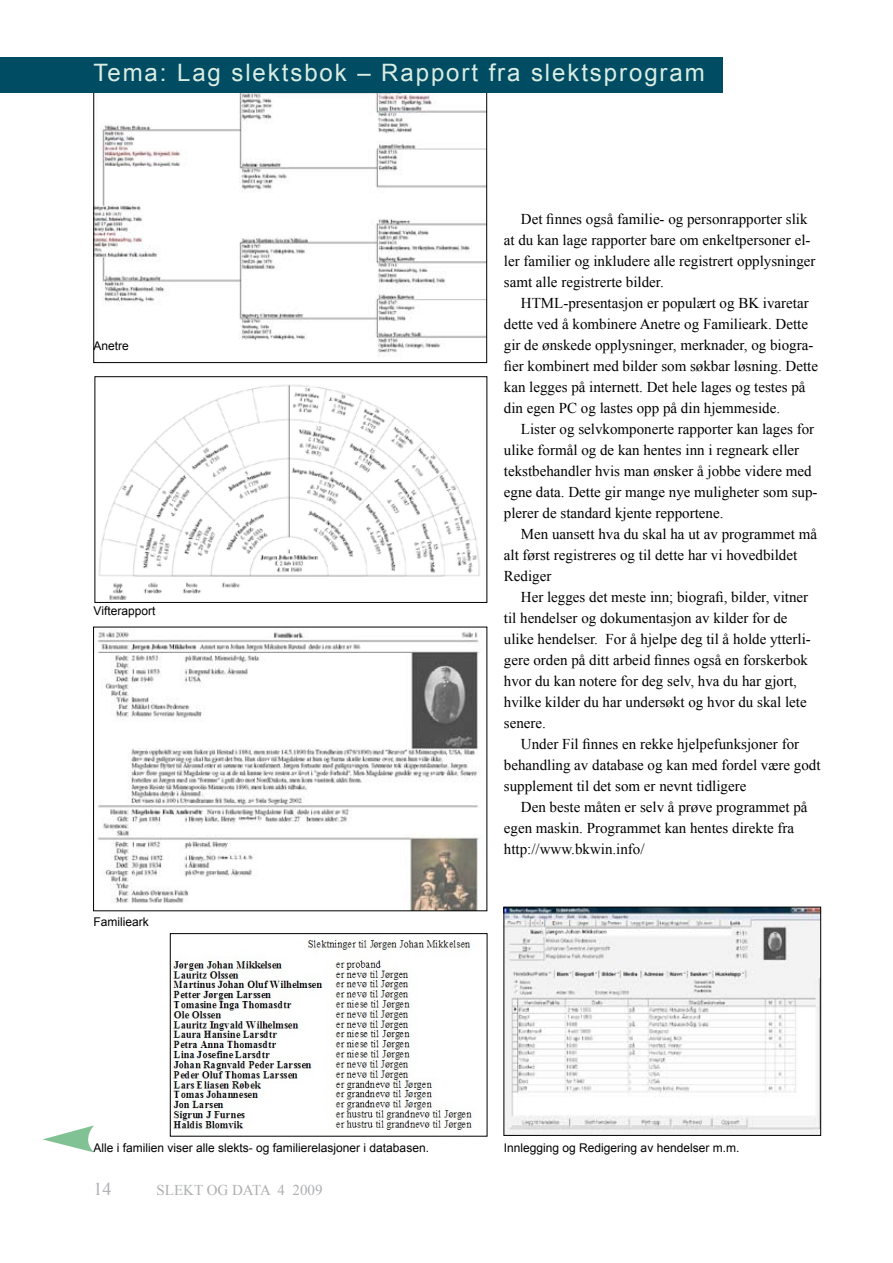
<style>
.page{position:relative;width:893px;height:1263px;background:#fff}
.page>*{position:absolute;margin:0;border:0;box-sizing:border-box;transform-origin:0 0}
.t1{font:24px "Arial";letter-spacing:.08em;color:#daede3}
.t2{font:18px "Times New Roman";color:#aeafb2}
.t3{font:15px/21px "Times New Roman";color:#000}
.t4{font:15px "Times New Roman";color:#aeafb2}
.t5{font:12px "Arial";color:#000}
</style>
<div class="page">
<img style="left:96px;top:92px;width:389px;height:264px">
<img style="left:98px;top:384px;width:382px;height:216px">
<div style="left:95px;top:376px;width:392px;height:227px;border:1px solid #000"></div>
<img style="left:97px;top:631px;width:382px;height:278px">
<img style="left:172px;top:940px;width:300px;height:190px">
<div style="left:170px;top:933px;width:317px;height:203px;border:1px solid #000"></div>
<img style="left:506px;top:909px;width:313px;height:224px">
<div style="left:504px;top:907px;width:317px;height:228px;border:1px solid #000"></div>
<div style="left:0;top:57px;width:722px;height:35px;background:#004c63"></div>
<svg style="left:43px;top:1125px;width:51px;height:27px"></svg>
<h1 class="t1" style="left:94px;top:57px;width:613px">Tema: Lag slektsbok – Rapport fra slektsprogram</h1>
<p class="t5" style="left:94px;top:338px;width:37px">Anetre</p>
<p class="t5" style="left:94px;top:603px;width:63px">Vifterapport</p>
<p class="t5" style="left:94px;top:913px;width:57px">Familieark</p>
<p class="t3" style="left:504px;top:208px;width:313px;text-indent:17px">Det finnes også familie- og personrapporter slik at du kan lage rapporter bare om enkeltpersoner el&shy;ler familier og inkludere alle registrert opplysninger samt alle registrerte bilder.</p>
<p class="t3" style="left:504px;top:292px;width:316px;text-indent:17px">HTML-presentasjon er populært og BK ivaretar dette ved å kombinere Anetre og Familieark. Dette gir de ønskede opplysninger, merknader, og biogra&shy;fier kombinert med bilder som søkbar løsning. Dette kan legges på internett. Det hele lages og testes på din egen PC og lastes opp på din hjemmeside.</p>
<p class="t3" style="left:504px;top:418px;width:315px;text-indent:17px">Lister og selvkomponerte rapporter kan lages for ulike formål og de kan hentes inn i regneark eller tekstbehandler hvis man ønsker å jobbe videre med egne data. Dette gir mange nye muligheter som sup&shy;plerer de standard kjente repportene.</p>
<p class="t3" style="left:504px;top:523px;width:315px;text-indent:17px">Men uansett hva du skal ha ut av programmet må alt først registreres og til dette har vi hovedbildet<br>Rediger</p>
<p class="t3" style="left:504px;top:586px;width:308px;text-indent:17px">Her legges det meste inn; biografi, bilder, vitner til hendelser og dokumentasjon av kilder for de ulike hendelser. For å hjelpe deg til å holde ytterli&shy;gere orden på ditt arbeid finnes også en forskerbok hvor du kan notere for deg selv, hva du har gjort, hvilke kilder du har undersøkt og hvor du skal lete senere.</p>
<p class="t3" style="left:504px;top:733px;width:318px;text-indent:17px">Under Fil finnes en rekke hjelpefunksjoner for behandling av database og kan med fordel være godt supplement til det som er nevnt tidligere</p>
<p class="t3" style="left:504px;top:796px;width:305px;text-indent:17px">Den beste måten er selv å prøve programmet på egen maskin. Programmet kan hentes direkte fra http://www.bkwin.info/</p>
<p class="t5" style="left:94px;top:1140px;width:337px">Alle i familien viser alle slekts- og familierelasjoner i databasen.</p>
<p class="t5" style="left:504px;top:1140px;width:237px">Innlegging og Redigering av hendelser m.m.</p>
<p class="t2" style="left:94px;top:1176px;width:19px">14</p>
<p class="t4" style="left:157px;top:1179px;width:168px">SLEKT OG DATA 4 2009</p>
</div>
